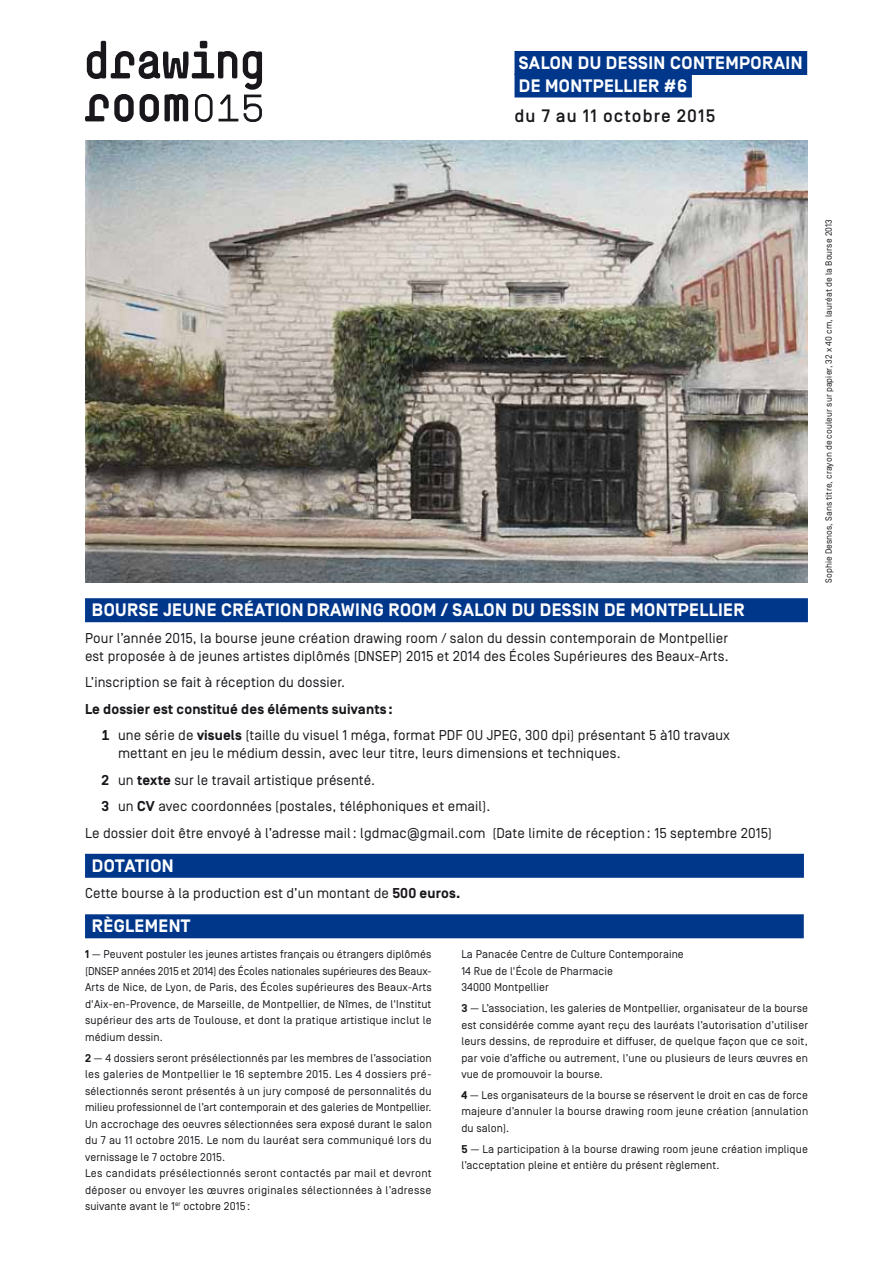
<style>
.page{position:relative;width:893px;height:1263px;background:#fff}
.page>*{position:absolute;margin:0;border:0;box-sizing:border-box;transform-origin:0 0}
.t1{font:700 18px/22.5px "Simplon BP";letter-spacing:.025em;color:#fff}
.t2{font:500 18px "Simplon BP";letter-spacing:.06em;color:#1a171c}
.t3{font:14.25px/18px "Simplon BP Regular";letter-spacing:.01em;color:#1a171c}
.t4{font:700 14.25px "Simplon BP";letter-spacing:.01em;color:#1a171c}
.t5{font:11.25px/16.5px "Simplon BP Regular";letter-spacing:.015em;color:#1a171c;text-align:justify}
.t6{font:9px "Simplon BP Regular";letter-spacing:.01em;color:#1a171c}
.s1{font-family:"Simplon BP";font-weight:700}
</style>
<div class="page">
<div style="left:514px;top:51px;width:293px;height:24px;background:#00378b"></div>
<div style="left:514px;top:73px;width:178px;height:24px;background:#00378b"></div>
<div style="left:85px;top:598px;width:723px;height:24px;background:#00378b"></div>
<div style="left:85px;top:854px;width:719px;height:24px;background:#00378b"></div>
<div style="left:85px;top:914px;width:719px;height:24px;background:#00378b"></div>
<img style="left:85px;top:140px;width:723px;height:443px">
<svg style="left:85px;top:41px;width:177px;height:81px"></svg>
<h1 class="t1" style="left:519px;top:52px;width:285px">SALON DU DESSIN CONTEMPORAIN<br>DE MONTPELLIER #6</h1>
<h1 class="t2" style="left:514px;top:105px;width:202px">du 7 au 11 octobre 2015</h1>
<h1 class="t1" style="left:92px;top:599px;width:173px">BOURSE JEUNE CRéationdra</h1>
<h1 class="t1" style="left:341px;top:599px;width:60px">wing room</h1>
<h1 class="t1" style="left:441px;top:599px;width:34px">/ Salon</h1>
<h1 class="t1" style="left:512px;top:599px;width:50px">du Dessi</h1>
<h1 class="t1" style="left:587px;top:599px;width:68px">N de Montpellier</h1>
<p class="t3" style="left:85px;top:629px;width:645px">Pour l’année 2015, la bourse jeune création drawing room / salon du dessin contemporain de Montpellier est proposée à de jeunes artistes diplômés (DNSEP) 2015 et 2014 des Écoles Supérieures des Beaux-Arts.</p>
<p class="t3" style="left:85px;top:673px;width:261px">L’inscription se fait à réception du dossier.</p>
<p class="t4" style="left:85px;top:701px;width:309px">Le dossier est constitué des éléments suivants :</p>
<p class="t3" style="left:118px;top:726px;width:613px;text-indent:-17px"><span class="s1">1</span> une série de <span class="s1">visuels</span> (taille du visuel 1 méga, format PDF OU JPEG, 300 dpi) présentant 5 à10 travaux mettant en jeu le médium dessin, avec leur titre, leurs dimensions et techniques.</p>
<p class="t3" style="left:102px;top:771px;width:275px"><span class="s1">2</span> un <span class="s1">texte</span> sur le travail artistique présenté.</p>
<p class="t3" style="left:102px;top:797px;width:390px"><span class="s1">3</span> un <span class="s1">CV</span> avec coordonnées (postales, téléphoniques et email).</p>
<p class="t3" style="left:85px;top:824px;width:689px">Le dossier doit être envoyé à l’adresse mail : lgdmac@gmail.com (Date limite de réception : 15 septembre 2015)</p>
<h1 class="t1" style="left:92px;top:855px;width:23px">Dotatio</h1>
<h1 class="t1" style="left:162px;top:855px;width:13px">N</h1>
<p class="t3" style="left:85px;top:884px;width:377px">Cette bourse à la production est d’un montant de <span class="s1">500 euros.</span></p>
<h1 class="t1" style="left:92px;top:915px;width:45px">Règlement</h1>
<p class="t5" style="left:85px;top:946px;width:348px"><span class="s1">1</span> — Peuvent postuler les jeunes artistes français ou étrangers diplômés (DNSEP années 2015 et 2014) des Écoles nationales supérieures des Beaux-Arts de Nice, de Lyon, de Paris, des Écoles supérieures des Beaux-Arts d'Aix-en-Provence, de Marseille, de Montpellier, de Nîmes, de l'Institut supérieur des arts de Toulouse, et dont la pratique artistique inclut le médium dessin.</p>
<p class="t5" style="left:85px;top:1049px;width:348px;text-align:left"><span class="s1">2</span> — 4 dossiers seront présélectionnés par les membres de l’association les galeries de Montpellier le 16 septembre 2015. Les 4 dossiers pré&shy;sélectionnés seront présentés à un jury composé de personnalités du milieu professionnel de l’art contemporain et des galeries de Montpellier.<br>Un accrochage des oeuvres sélectionnées sera exposé durant le salon du 7 au 11 octobre 2015. Le nom du lauréat sera communiqué lors du vernissage le 7 octobre 2015.<br>Les candidats présélectionnés seront contactés par mail et devront déposer ou envoyer les œuvres originales sélectionnées à l’adresse suivante avant le 1<sup>er</sup> octobre 2015 :</p>
<p class="t5" style="left:461px;top:946px;width:224px;text-align:left">La Panacée Centre de Culture Contemporaine<br>14 Rue de l'École de Pharmacie<br>34000 Montpellier</p>
<p class="t5" style="left:461px;top:1000px;width:348px"><span class="s1">3</span> — L’association, les galeries de Montpellier, organisateur de la bourse est considérée comme ayant reçu des lauréats l’autorisation d’utiliser leurs dessins, de reproduire et diffuser, de quelque façon que ce soit, par voie d’affiche ou autrement, l’une ou plusieurs de leurs œuvres en vue de promouvoir la bourse.</p>
<p class="t5" style="left:461px;top:1086px;width:348px"><span class="s1">4</span> — Les organisateurs de la bourse se réservent le droit en cas de force majeure d’annuler la bourse drawing room jeune création (annulation du salon).</p>
<p class="t5" style="left:461px;top:1140px;width:348px"><span class="s1">5</span> — La participation à la bourse drawing room jeune création implique l’acceptation pleine et entière du présent règlement.</p>
<p class="t6" style="left:823px;top:583px;width:365px;rotate:-90deg">Sophie Desnos, Sans titre, crayon de couleur sur papier, 32 x 40 cm, lauréat de la Bourse 2013</p>
</div>
